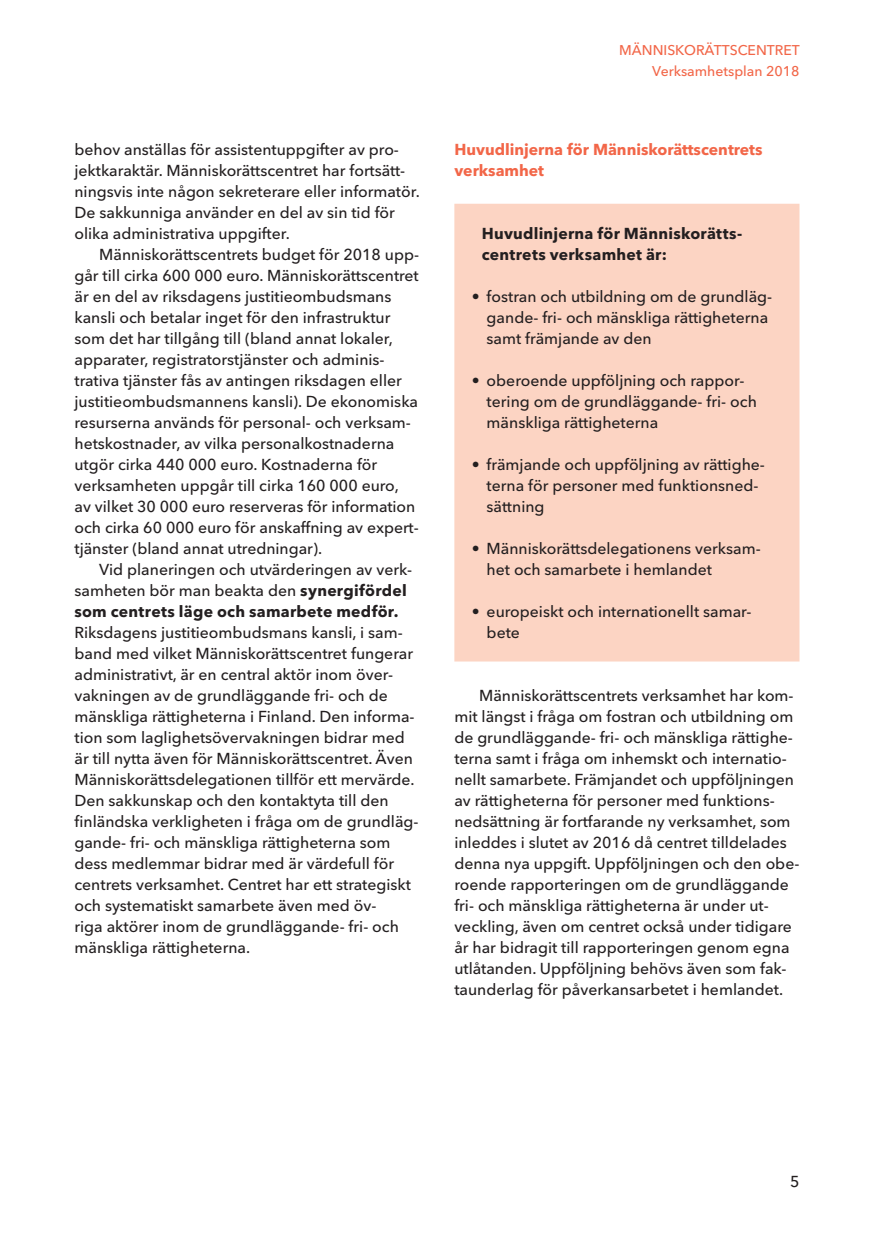
<style>
.page{position:relative;width:874px;height:1241px;background:#fff}
.page>*{position:absolute;margin:0;border:0;box-sizing:border-box;transform-origin:0 0}
.leipis_suomi{font:500 15.75px/21px "Avenir Next LT Pro";color:#231f20}
.leipis_1__rivi_laati{font:700 15.75px/21px "Avenir Next LT Pro";letter-spacing:.015em;color:#231f20}
.väliotsikko{font:700 15.75px/21px "Avenir Next LT Pro";color:#f26648}
.t1{font:500 14px/21px "Avenir Next LT Pro";color:#f26648;text-align:right}
.s1{font-weight:700}
</style>
<div class="page">
<div style="left:454px;top:204px;width:345px;height:457px;background:#fcd4c3"></div>
<p class="leipis_suomi" style="left:74px;top:139px;width:346px">behov anställas för assistentuppgifter av pro&shy;jektkaraktär. Människorättscentret har fortsätt&shy;ningsvis inte någon sekreterare eller informatör.<br>De sakkunniga använder en del av sin tid för olika administrativa uppgifter.</p>
<p class="leipis_suomi" style="left:74px;top:244px;width:346px;text-indent:25px">Människorättscentrets budget för 2018 upp&shy;går till cirka 600 000 euro. Människorättscentret är en del av riksdagens justitieombudsmans kansli och betalar inget för den infrastruktur som det har tillgång till (bland annat lokaler, apparater, registratorstjänster och adminis&shy;trativa tjänster fås av antingen riksdagen eller justitieombudsmannens kansli). De ekonomiska resurserna används för personal- och verksam&shy;hetskostnader, av vilka personalkostnaderna utgör cirka 440 000 euro. Kostnaderna för verksamheten uppgår till cirka 160 000 euro, av vilket 30 000 euro reserveras för information och cirka 60 000 euro för anskaffning av expert&shy;tjänster (bland annat utredningar).</p>
<p class="leipis_suomi" style="left:74px;top:559px;width:345px;text-indent:25px">Vid planeringen och utvärderingen av verk&shy;samheten bör man beakta den <span class="s1">synergifördel som centrets läge och samarbete medför.<br></span>Riksdagens justitieombudsmans kansli, i sam&shy;band med vilket Människorättscentret fungerar administrativt, är en central aktör inom över&shy;vakningen av de grundläggande fri- och de mänskliga rättigheterna i Finland. Den informa&shy;tion som laglighetsövervakningen bidrar med är till nytta även för Människorättscentret. Även Människorättsdelegationen tillför ett mervärde.<br>Den sakkunskap och den kontaktyta till den finländska verkligheten i fråga om de grundläg&shy;gande- fri- och mänskliga rättigheterna som dess medlemmar bidrar med är värdefull för centrets verksamhet. Centret har ett strategiskt och systematiskt samarbete även med öv-<br>riga aktörer inom de grundläggande- fri- och mänskliga rättigheterna.</p>
<p class="t1" style="left:619px;top:40px;width:182px">MÄNNISKORÄTTSCENTRET<br>Verksamhetsplan 2018</p>
<p class="väliotsikko" style="left:454px;top:138px;width:309px">Huvudlinjerna för Människorättscentrets verksamhet</p>
<p class="leipis_1__rivi_laati" style="left:481px;top:222px;width:262px">Huvudlinjerna för Människorätts&shy;centrets verksamhet är:</p>
<p class="leipis_suomi" style="left:486px;top:286px;width:287px;text-indent:-15px">• fostran och utbildning om de grundläg&shy;gande- fri- och mänskliga rättigheterna samt främjande av den</p>
<p class="leipis_suomi" style="left:486px;top:370px;width:271px;text-indent:-15px">• oberoende uppföljning och rappor&shy;tering om de grundläggande- fri- och mänskliga rättigheterna</p>
<p class="leipis_suomi" style="left:486px;top:454px;width:279px;text-indent:-15px">• främjande och uppföljning av rättighe&shy;terna för personer med funktionsned&shy;sättning</p>
<p class="leipis_suomi" style="left:486px;top:538px;width:275px;text-indent:-15px">• Människorättsdelegationens verksam&shy;het och samarbete i hemlandet</p>
<p class="leipis_suomi" style="left:486px;top:601px;width:266px;text-indent:-15px">• europeiskt och internationellt samar&shy;bete</p>
<p class="leipis_suomi" style="left:454px;top:685px;width:346px;text-indent:25px">Människorättscentrets verksamhet har kom&shy;mit längst i fråga om fostran och utbildning om de grundläggande- fri- och mänskliga rättighe&shy;terna samt i fråga om inhemskt och internatio&shy;nellt samarbete. Främjandet och uppföljningen av rättigheterna för personer med funktions&shy;nedsättning är fortfarande ny verksamhet, som inleddes i slutet av 2016 då centret tilldelades denna nya uppgift. Uppföljningen och den obe&shy;roende rapporteringen om de grundläggande fri- och mänskliga rättigheterna är under ut&shy;veckling, även om centret också under tidigare år har bidragit till rapporteringen genom egna utlåtanden. Uppföljning behövs även som fak&shy;taunderlag för påverkansarbetet i hemlandet.</p>
<p class="leipis_suomi" style="left:789px;top:1170px;width:11px">5</p>
</div>
